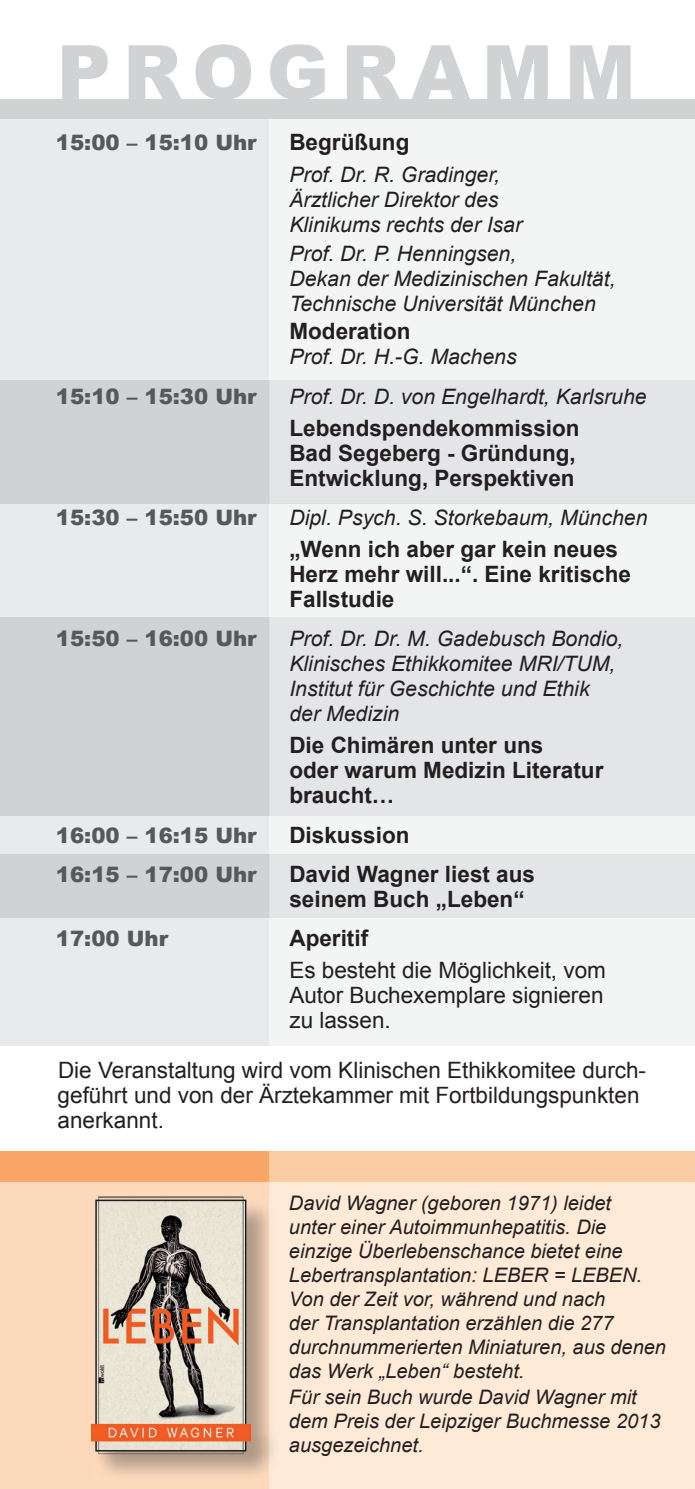
<style>
.page{position:relative;width:695px;height:1489px;background:#fff}
.page>*{position:absolute;margin:0;border:0;box-sizing:border-box;transform-origin:0 0}
.t1{font:900 75px "Arial";letter-spacing:.16em;color:#d1d2d4}
.t2{font:700 22.5px/25px "Arial";color:#231f20}
.t3{font:22.5px/25px "Arial";color:#231f20;text-align:justify}
.t4{font:italic 21.25px/25px "Arial";color:#231f20}
.t5{font:900 21.25px "Arial";color:#57585a}
.t6{font:italic 20px/24px "Arial";color:#231f20}
</style>
<div class="page">
<div style="left:0;top:99px;width:694px;height:946px;background:#d1d2d4"></div>
<div style="left:0;top:1151px;width:694px;height:337px;background:#fdd9bb"></div>
<div style="left:0;top:120px;width:269px;height:260px;background:#e9eaeb"></div>
<div style="left:0;top:503px;width:269px;height:113px;background:#e9eaeb"></div>
<div style="left:0;top:816px;width:269px;height:37px;background:#e9eaeb"></div>
<div style="left:0;top:917px;width:269px;height:128px;background:#e9eaeb"></div>
<div style="left:0;top:1151px;width:694px;height:30px;background:#f9a666"></div>
<div style="left:269px;top:380px;width:425px;height:537px;background:#e4e5e7"></div>
<div style="left:269px;top:1181px;width:425px;height:307px;background:#feead7"></div>
<div style="left:269px;top:120px;width:425px;height:260px;background:#f3f4f4"></div>
<div style="left:269px;top:503px;width:425px;height:113px;background:#f3f4f4"></div>
<div style="left:269px;top:816px;width:425px;height:37px;background:#f3f4f4"></div>
<div style="left:269px;top:917px;width:425px;height:128px;background:#f3f4f4"></div>
<div style="left:269px;top:1151px;width:425px;height:30px;background:#fccda4"></div>
<img style="left:100px;top:1197px;width:179px;height:284px">
<img style="left:92px;top:1283px;width:79px;height:172px">
<img style="left:91px;top:1423px;width:1px;height:19px">
<img style="left:95px;top:1196px;width:156px;height:87px">
<img style="left:171px;top:1282px;width:80px;height:173px">
<h1 class="t1" style="left:57px;top:18px;width:580px">PROGRAMM</h1>
<p class="t5" style="left:56px;top:127px;width:202px">15:00 – 15:10 Uhr</p>
<p class="t2" style="left:289px;top:130px;width:121px">Begrüßung</p>
<p class="t4" style="left:289px;top:163px;width:234px">Prof. Dr. R. Gradinger,<br>Ärztlicher Direktor des<br>Klinikums rechts der Isar</p>
<p class="t4" style="left:289px;top:241px;width:327px">Prof. Dr. P. Henningsen,<br>Dekan der Medizinischen Fakultät,<br>Technische Universität München</p>
<p class="t2" style="left:289px;top:320px;width:123px">Moderation</p>
<p class="t4" style="left:289px;top:345px;width:229px">Prof. Dr. H.-G. Machens</p>
<p class="t5" style="left:56px;top:380px;width:202px">15:10 – 15:30 Uhr</p>
<p class="t4" style="left:289px;top:384px;width:359px">Prof. Dr. D. von Engelhardt, Karlsruhe</p>
<p class="t2" style="left:289px;top:416px;width:292px">Lebendspendekommission<br>Bad Segeberg - Gründung,<br>Entwicklung, Perspektiven</p>
<p class="t5" style="left:56px;top:502px;width:202px">15:30 – 15:50 Uhr</p>
<p class="t4" style="left:289px;top:505px;width:359px">Dipl. Psych. S. Storkebaum, München</p>
<p class="t2" style="left:289px;top:537px;width:343px">„Wenn ich aber gar kein neues<br>Herz mehr will...“. Eine kritische<br>Fallstudie</p>
<p class="t5" style="left:56px;top:623px;width:202px">15:50 – 16:00 Uhr</p>
<p class="t4" style="left:289px;top:626px;width:335px">Prof. Dr. Dr. M. Gadebusch Bondio,<br>Klinisches Ethikkomitee MRI/TUM,<br>Institut für Geschichte und Ethik der Medizin</p>
<p class="t2" style="left:289px;top:733px;width:315px">Die Chimären unter uns<br>oder warum Medizin Literatur braucht…</p>
<p class="t5" style="left:56px;top:819px;width:202px">16:00 – 16:15 Uhr</p>
<p class="t2" style="left:289px;top:823px;width:122px">Diskussion</p>
<p class="t5" style="left:56px;top:858px;width:202px">16:15 – 17:00 Uhr</p>
<p class="t2" style="left:289px;top:862px;width:247px">David Wagner liest aus seinem Buch „Leben“</p>
<p class="t5" style="left:56px;top:923px;width:114px">17:00 Uhr</p>
<p class="t2" style="left:289px;top:926px;width:80px">Aperitif</p>
<p class="t3" style="left:289px;top:957px;width:318px">Es besteht die Möglichkeit, vom Autor Buchexemplare signieren zu lassen.</p>
<p class="t3" style="left:58px;top:1057px;width:590px;text-align:left">Die Veranstaltung wird vom Klinischen Ethikkomitee durch&shy;geführt und von der Ärztekammer mit Fortbildungspunkten anerkannt.</p>
<p class="t6" style="left:289px;top:1190px;width:378px">David Wagner (geboren 1971) leidet<br>unter einer Autoimmunhepatitis. Die einzige Überlebenschance bietet eine Lebertransplantation: LEBER = LEBEN.<br>Von der Zeit vor, während und nach<br>der Transplantation erzählen die 277 durchnummerierten Miniaturen, aus denen das Werk „Leben“ besteht.</p>
<p class="t6" style="left:289px;top:1384px;width:373px">Für sein Buch wurde David Wagner mit dem Preis der Leipziger Buchmesse 2013 ausgezeichnet.</p>
</div>
